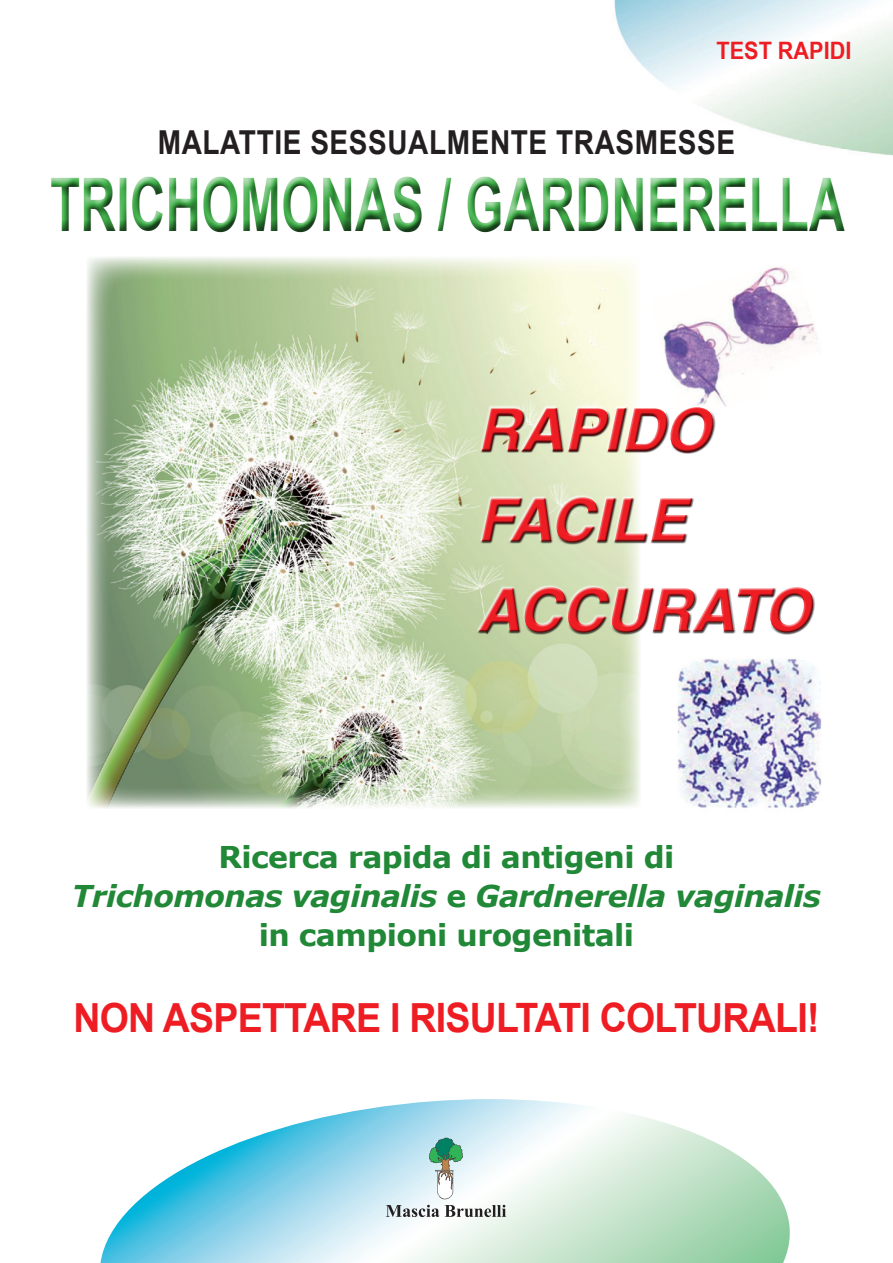
<style>
.page{position:relative;width:893px;height:1263px;background:#fff}
.page>*{position:absolute;margin:0;border:0;box-sizing:border-box;transform-origin:0 0}
.t1{font:700 74.25px "Arial";color:#40ae49;scale:.67 1}
.t2{font:italic 700 60px/90px "Helvetica";color:#ee1d23}
.t3{font:700 40.2px "Arial";letter-spacing:-.02em;color:#ee1d23;scale:.93 1}
.t4{font:700 33px "Arial";letter-spacing:.02em;color:#231f20;scale:.85 1}
.t5{font:700 30px "Verdana";letter-spacing:-.02em;color:#208836}
.t6{font:italic 700 30px "Verdana";letter-spacing:-.02em;color:#208836}
.t7{font:700 24px "Arial Narrow";color:#ee1d23;scale:1.1 1}
.s1{font-style:normal}
.s2{font-size:40.5px}
</style>
<div class="page">
<img style="left:661px;top:267px;width:160px;height:541px">
<img style="left:87px;top:257px;width:553px;height:551px">
<div style="left:42px;top:170px;width:814px;height:72px;background:#231f20;opacity:.75"></div>
<div style="left:477px;top:407px;width:338px;height:227px;background:#231f20;opacity:.75"></div>
<svg style="left:100px;top:1099px;width:690px;height:164px"></svg>
<svg style="left:429px;top:1138px;width:34px;height:61px"></svg>
<svg style="left:386px;top:1205px;width:53px;height:12px"></svg>
<svg style="left:445px;top:1205px;width:61px;height:12px"></svg>
<p class="t7" style="left:717px;top:32px;width:124px">TEST RAPIDI</p>
<p class="t4" style="left:158px;top:120px;width:681px">MALATTIE SESSUALMENTE TRASMESSE</p>
<h1 class="t1" style="left:50px;top:156px;width:1188px">TRICHOMONAS / GARDNERELLA</h1>
<h2 class="t2" style="left:477px;top:384px;width:335px">RAPIDO<br>FACILE<br>ACCURATO</h2>
<p class="t5" style="left:219px;top:838px;width:457px">Ricerca rapida di antigeni di</p>
<p class="t6" style="left:72px;top:877px;width:751px">Trichomonas vaginalis <span class="s1">e</span> Gardnerella vaginalis</p>
<p class="t5" style="left:259px;top:916px;width:377px">in campioni urogenitali</p>
<p class="t3" style="left:74px;top:992px;width:804px">NON ASPETTARE I R<span class="s2">ISULTATI C</span>OLTURALI!</p>
</div>
